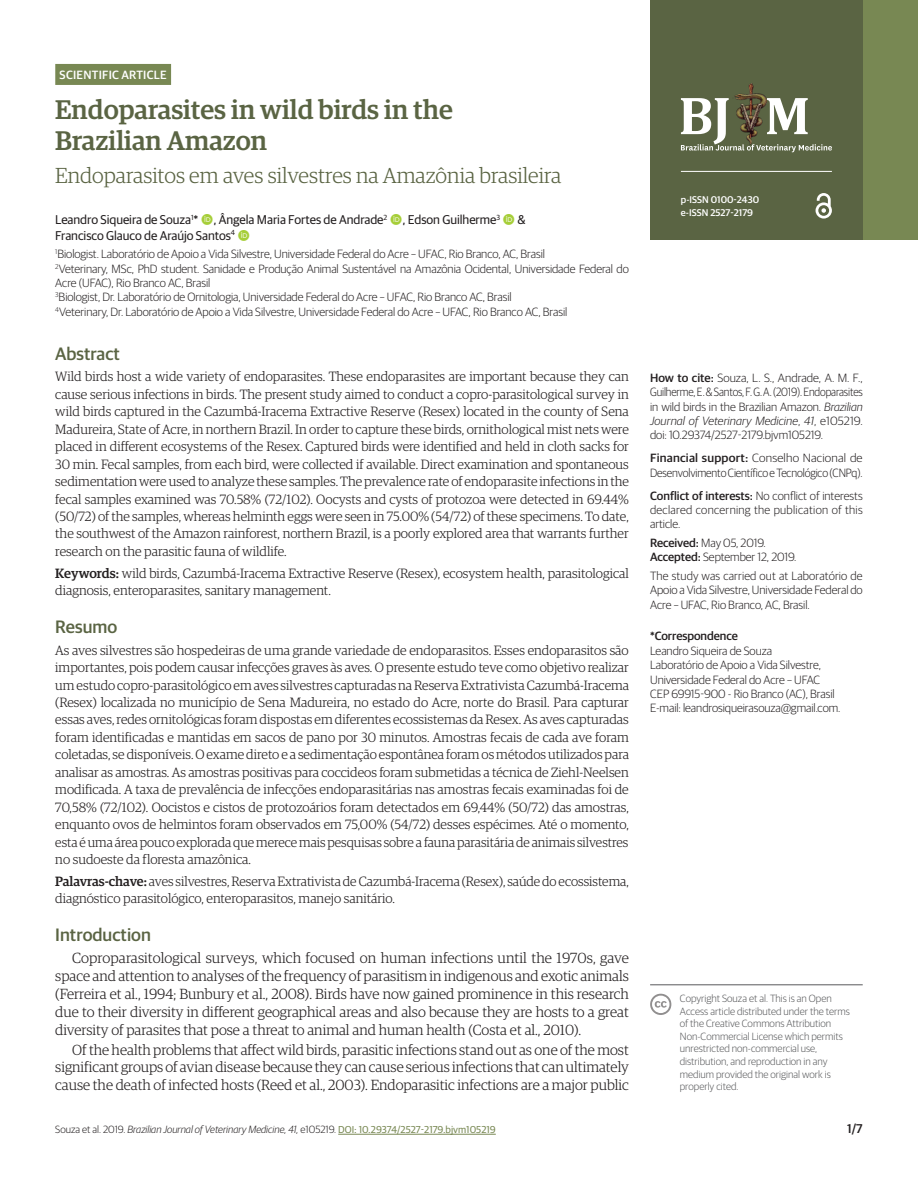
<style>
.page{position:relative;width:918px;height:1188px;background:#fff}
.page>*{position:absolute;margin:0;border:0;box-sizing:border-box;transform-origin:0 0}
.ArticleTitle{font:500 27px/31px "Guardian Egyptian";color:#5a6443}
.ArticleTitle-Trans1{font:300 21.75px "Guardian Egyptian";color:#5a6443}
.Heading1{font:500 18px "Guardian Sans";color:#5a6443}
.AbstractTitle{font:500 18px "Guardian Sans";color:#5a6443}
.AbstractTitle-Trans1{font:500 18px "Guardian Sans";color:#5a6443}
.Paragraph{font:300 14.7px/17.9px "Guardian Egyptian";color:#231f20;text-align:justify}
.Abstract-Trans1{font:300 13.5px/17.4px "Guardian Egyptian";color:#231f20;text-align:justify}
.Abstract{font:300 13.5px/17.4px "Guardian Egyptian";color:#231f20;text-align:justify}
.Keywords-Trans1{font:300 13.5px/17.4px "Guardian Egyptian";color:#231f20}
.Keywords{font:300 13.5px/17.4px "Guardian Egyptian";color:#231f20}
.Authors{font:12.75px "Guardian Sans";letter-spacing:-.005em;color:#231f20}
.t1{font:500 12.75px "Guardian Sans";color:#231f20}
.Affiliations{font:300 12px/14.4px "Guardian Sans";letter-spacing:-.005em;color:#231f20}
.HowToCite{font:300 12px/14.4px "Guardian Sans";letter-spacing:-.005em;color:#231f20;text-align:justify}
.Correspondence{font:300 12px/14.4px "Guardian Sans";letter-spacing:-.005em;color:#231f20}
.fnArticleOther{font:300 12px/14.4px "Guardian Sans";letter-spacing:-.005em;color:#231f20;text-align:justify}
.fnConflict{font:300 12px/14.4px "Guardian Sans";letter-spacing:.025em;color:#231f20;text-align:justify}
.HowToCite-2{font:300 12px/14.4px "Guardian Sans";letter-spacing:-.005em;color:#231f20;scale:1.04 1}
.History{font:300 12px "Guardian Sans";letter-spacing:-.005em;color:#231f20}
.t2{font:500 12px "Guardian Sans";letter-spacing:.02em;color:#fff}
.Legenda_bibliográfic{font:300 10.5px/12.6px "Guardian Sans";color:#58595b}
.t3{font:italic 300 10.5px "Guardian Sans";color:#231f20}
.t4{font:500 9.75px/12.6px "Guardian Sans";color:#fff}
.s1{font-weight:500}
.s2{font-style:italic}
.s3{font-style:normal}
.s4{font-weight:400;font-style:normal;font-size:10.05px;color:#788853}
</style>
<div class="page">
<hr style="left:338px;top:1134px;width:158px;height:1px;background:#788853">
<div style="left:857px;top:0;width:61px;height:240px;background:#788853"></div>
<div style="left:650px;top:0;width:213px;height:240px;background:#5a6443"></div>
<svg style="left:816px;top:193px;width:16px;height:26px"></svg>
<hr style="left:681px;top:171px;width:151px;height:1px;background:#fff">
<img style="left:734px;top:84px;width:32px;height:14px">
<svg style="left:681px;top:98px;width:151px;height:54px"></svg>
<svg style="left:650px;top:994px;width:21px;height:21px"></svg>
<div style="left:55px;top:64px;width:116px;height:21px;background:#788853"></div>
<hr style="left:650px;top:985px;width:213px;height:1px;background:#58595b">
<p class="t2" style="left:60px;top:66px;width:109px">SCIENTIFIC ARTICLE</p>
<p class="ArticleTitle" style="left:55px;top:92px;width:399px">Endoparasites in wild birds in the<br>Brazilian Amazon</p>
<p class="ArticleTitle-Trans1" style="left:55px;top:161px;width:508px">Endoparasitos em aves silvestres na Amazônia brasileira</p>
<p class="Authors" style="left:55px;top:211px;width:446px">Leandro Siqueira de Souza<sup>1</sup>* , Ângela Maria Fortes de Andrade<sup>2</sup> , Edson Guilherme<sup>3</sup></p>
<p class="Authors" style="left:518px;top:211px;width:10px">&amp;</p>
<p class="Authors" style="left:55px;top:226px;width:181px">Francisco Glauco de Araújo Santos<sup>4</sup></p>
<p class="Affiliations" style="left:55px;top:246px;width:491px"><sup>1</sup>Biologist. Laboratório de Apoio a Vida Silvestre, Universidade Federal do Acre – UFAC, Rio Branco, AC, Brasil</p>
<p class="Affiliations" style="left:55px;top:260px;width:575px"><sup>2</sup>Veterinary, MSc, PhD student. Sanidade e Produção Animal Sustentável na Amazônia Ocidental, Universidade Federal do<br>Acre (UFAC), Rio Branco AC, Brasil</p>
<p class="Affiliations" style="left:55px;top:289px;width:458px"><sup>3</sup>Biologist, Dr. Laboratório de Ornitologia, Universidade Federal do Acre – UFAC, Rio Branco AC, Brasil</p>
<p class="Affiliations" style="left:55px;top:304px;width:514px"><sup>4</sup>Veterinary, Dr. Laboratório de Apoio a Vida Silvestre, Universidade Federal do Acre – UFAC, Rio Branco AC, Brasil</p>
<p class="AbstractTitle" style="left:55px;top:340px;width:66px">Abstract</p>
<p class="Abstract" style="left:55px;top:367px;width:575px">Wild birds host a wide variety of endoparasites. These endoparasites are important because they can cause serious infections in birds. The present study aimed to conduct a copro-parasitological survey in wild birds captured in the Cazumbá-Iracema Extractive Reserve (Resex) located in the county of Sena Madureira, State of Acre, in northern Brazil. In order to capture these birds, ornithological mist nets were placed in different ecosystems of the Resex. Captured birds were identified and held in cloth sacks for 30 min. Fecal samples, from each bird, were collected if available. Direct examination and spontaneous sedimentation were used to analyze these samples. The prevalence rate of endoparasite infections in the fecal samples examined was 70.58% (72/102). Oocysts and cysts of protozoa were detected in 69.44% (50/72) of the samples, whereas helminth eggs were seen in 75.00% (54/72) of these specimens. To date, the southwest of the Amazon rainforest, northern Brazil, is a poorly explored area that warrants further research on the parasitic fauna of wildlife.</p>
<p class="Keywords" style="left:55px;top:564px;width:575px"><span class="s1">Keywords:</span> wild birds, Cazumbá-Iracema Extractive Reserve (Resex), ecosystem health, parasitological diagnosis, enteroparasites, sanitary management.</p>
<p class="AbstractTitle-Trans1" style="left:55px;top:614px;width:63px">Resumo</p>
<p class="Abstract-Trans1" style="left:55px;top:641px;width:575px">As aves silvestres são hospedeiras de uma grande variedade de endoparasitos. Esses endoparasitos são importantes, pois podem causar infecções graves às aves. O presente estudo teve como objetivo realizar um estudo copro-parasitológico em aves silvestres capturadas na Reserva Extrativista Cazumbá-Iracema (Resex) localizada no município de Sena Madureira, no estado do Acre, norte do Brasil. Para capturar essas aves, redes ornitológicas foram dispostas em diferentes ecossistemas da Resex. As aves capturadas foram identificadas e mantidas em sacos de pano por 30 minutos. Amostras fecais de cada ave foram coletadas, se disponíveis. O exame direto e a sedimentação espontânea foram os métodos utilizados para analisar as amostras. As amostras positivas para coccideos foram submetidas a técnica de Ziehl-Neelsen modificada. A taxa de prevalência de infecções endoparasitárias nas amostras fecais examinadas foi de 70,58% (72/102). Oocistos e cistos de protozoários foram detectados em 69,44% (50/72) das amostras, enquanto ovos de helmintos foram observados em 75,00% (54/72) desses espécimes. Até o momento, esta é uma área pouco explorada que merece mais pesquisas sobre a fauna parasitária de animais silvestres no sudoeste da floresta amazônica.</p>
<p class="Keywords-Trans1" style="left:55px;top:872px;width:575px"><span class="s1">Palavras-chave:</span> aves silvestres, Reserva Extrativista de Cazumbá-Iracema (Resex), saúde do ecossistema, diagnóstico parasitológico, enteroparasitos, manejo sanitário.</p>
<p class="Heading1" style="left:55px;top:922px;width:97px">Introduction</p>
<p class="Paragraph" style="left:55px;top:948px;width:575px;text-indent:17px">Coproparasitological surveys, which focused on human infections until the 1970s, gave space and attention to analyses of the frequency of parasitism in indigenous and exotic animals (Ferreira et al., 1994; Bunbury et al., 2008). Birds have now gained prominence in this research due to their diversity in different geographical areas and also because they are hosts to a great diversity of parasites that pose a threat to animal and human health (Costa et al., 2010).</p>
<p class="Paragraph" style="left:55px;top:1040px;width:575px;text-indent:17px">Of the health problems that affect wild birds, parasitic infections stand out as one of the most significant groups of avian disease because they can cause serious infections that can ultimately cause the death of infected hosts (Reed et al., 2003). Endoparasitic infections are a major public</p>
<p class="t4" style="left:681px;top:193px;width:80px">p-ISSN 0100-2430 e-ISSN 2527-2179</p>
<p class="HowToCite" style="left:650px;top:370px;width:214px"><span class="s1">How to cite:</span> Souza, L. S., Andrade, A. M. F., Guilherme, E. &amp; Santos, F. G. A. (2019). Endoparasites in wild birds in the Brazilian Amazon. <span class="s2">Brazilian Journal of Veterinary Medicine</span>, <span class="s2">41</span>, e105219. doi: 10.29374/2527-2179.bjvm105219.</p>
<p class="HowToCite-2" style="left:650px;top:450px;width:206px"><span class="s1">Financial support:</span> Conselho Nacional de<br>Desenvolvimento Científico e Tecnológico (CNPq).</p>
<p class="fnConflict" style="left:650px;top:487px;width:214px"><span class="s1">Conflict of interests:</span> No conflict of interests declared concerning the publication of this article.</p>
<p class="History" style="left:650px;top:535px;width:117px"><span class="s1">Received:</span> May 05, 2019.</p>
<p class="History" style="left:650px;top:549px;width:148px"><span class="s1">Accepted:</span> September 12, 2019.</p>
<p class="fnArticleOther" style="left:650px;top:568px;width:214px">The study was carried out at Laboratório de Apoio a Vida Silvestre, Universidade Federal do Acre – UFAC, Rio Branco, AC, Brasil.</p>
<p class="Correspondence" style="left:650px;top:628px;width:192px"><span class="s1">*Correspondence<br></span>Leandro Siqueira de Souza<br>Laboratório de Apoio a Vida Silvestre, Universidade Federal do Acre – UFAC CEP 69915-900 - Rio Branco (AC), Brasil E-mail: leandrosiqueirasouza@gmail.com.</p>
<p class="Legenda_bibliográfic" style="left:680px;top:991px;width:172px">Copyright Souza et al. This is an Open Access article distributed under the terms of the Creative Commons Attribution Non-Commercial License which permits unrestricted non-commercial use, distribution, and reproduction in any medium provided the original work is properly cited.</p>
<p class="t3" style="left:55px;top:1122px;width:442px"><span class="s3">Souza et al. 2019.</span> Brazilian Journal of Veterinary Medicine, 41, <span class="s3">e105219.</span> <span class="s4">DOI: 10.29374/2527-2179.bjvm105219</span></p>
<p class="t1" style="left:847px;top:1119px;width:17px">1/7</p>
</div>
